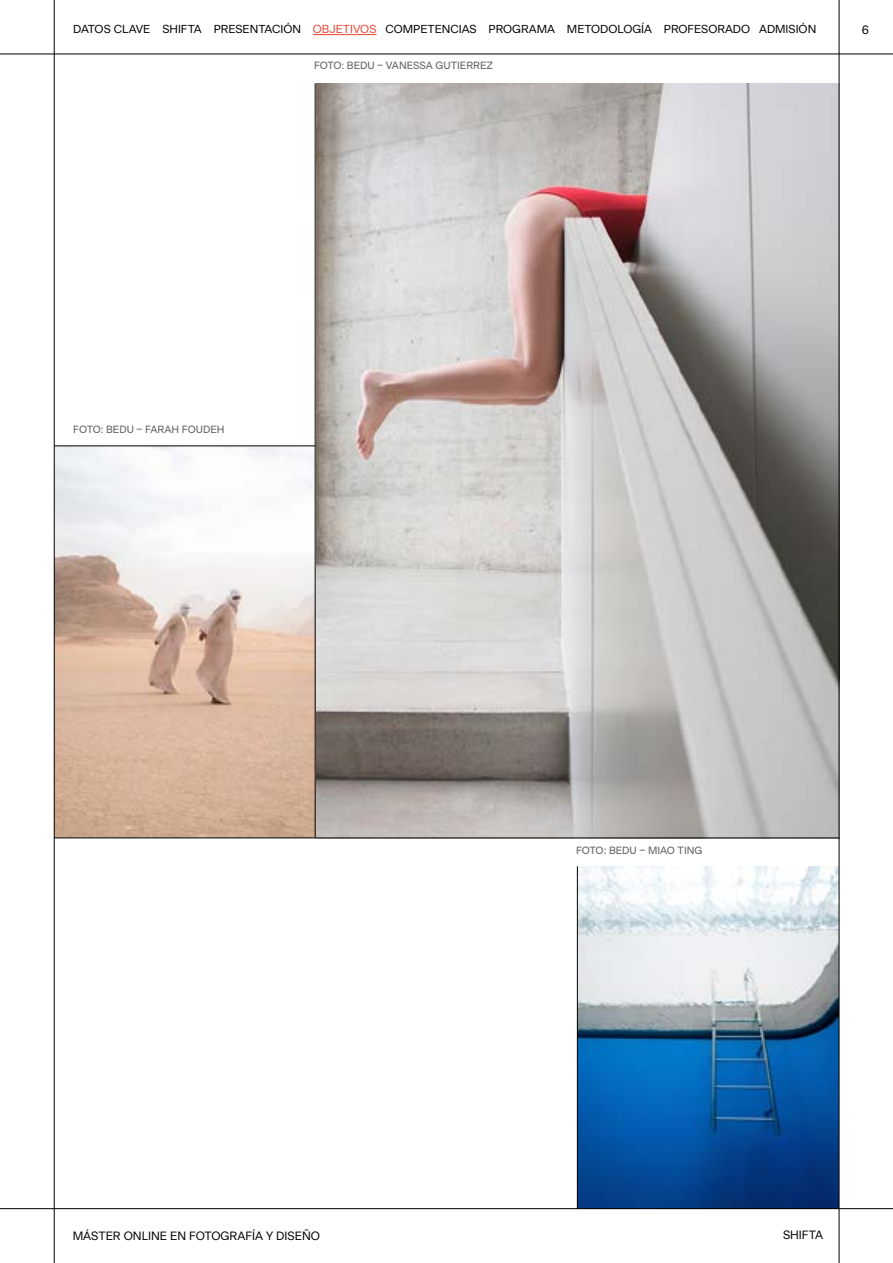
<style>
.page{position:relative;width:893px;height:1263px;background:#fff}
.page>*{position:absolute;margin:0;border:0;box-sizing:border-box;transform-origin:0 0}
.t1{font:12px "Beausite Classic Web Clear";color:#000}
.t2{font:11.55px "Beausite Classic Web Clear";color:#000}
.t3{font:10.5px "Beausite Classic";color:#666}
.s1{color:#ea4530}
</style>
<div class="page">
<img style="left:578px;top:866px;width:261px;height:342px">
<img style="left:55px;top:446px;width:260px;height:391px">
<img style="left:316px;top:83px;width:523px;height:754px">
<hr style="left:54px;top:0;width:1px;height:1263px;background:#000">
<hr style="left:0;top:54px;width:893px;height:1px;background:#000">
<hr style="left:0;top:1208px;width:893px;height:1px;background:#000">
<hr style="left:839px;top:0;width:1px;height:1263px;background:#000">
<hr style="left:55px;top:837px;width:784px;height:1px;background:#000">
<hr style="left:55px;top:445px;width:261px;height:1px;background:#000">
<hr style="left:315px;top:83px;width:1px;height:754px;background:#000">
<hr style="left:577px;top:866px;width:1px;height:342px;background:#000">
<hr style="left:313px;top:34px;width:63px;height:1px;background:#ea4530">
<p class="t2" style="left:73px;top:20px;width:744px">DATOS CLAVE SHIFTA PRESENTACIÓN <span class="s1">OBJETIVOS</span> COMPETENCIAS PROGRAMA METODOLOGÍA PROFESORADO ADMISIÓN</p>
<p class="t3" style="left:314px;top:57px;width:181px">FOTO: BEDU – VANESSA GUTIERREZ</p>
<p class="t1" style="left:862px;top:20px;width:9px">6</p>
<p class="t3" style="left:73px;top:421px;width:153px">FOTO: BEDU – FARAH FOUDEH</p>
<p class="t3" style="left:576px;top:842px;width:128px">FOTO: BEDU – MIAO TING</p>
<p class="t1" style="left:73px;top:1227px;width:249px">MÁSTER ONLINE EN FOTOGRAFÍA Y DISEÑO</p>
<p class="t1" style="left:783px;top:1226px;width:42px">SHIFTA</p>
</div>
